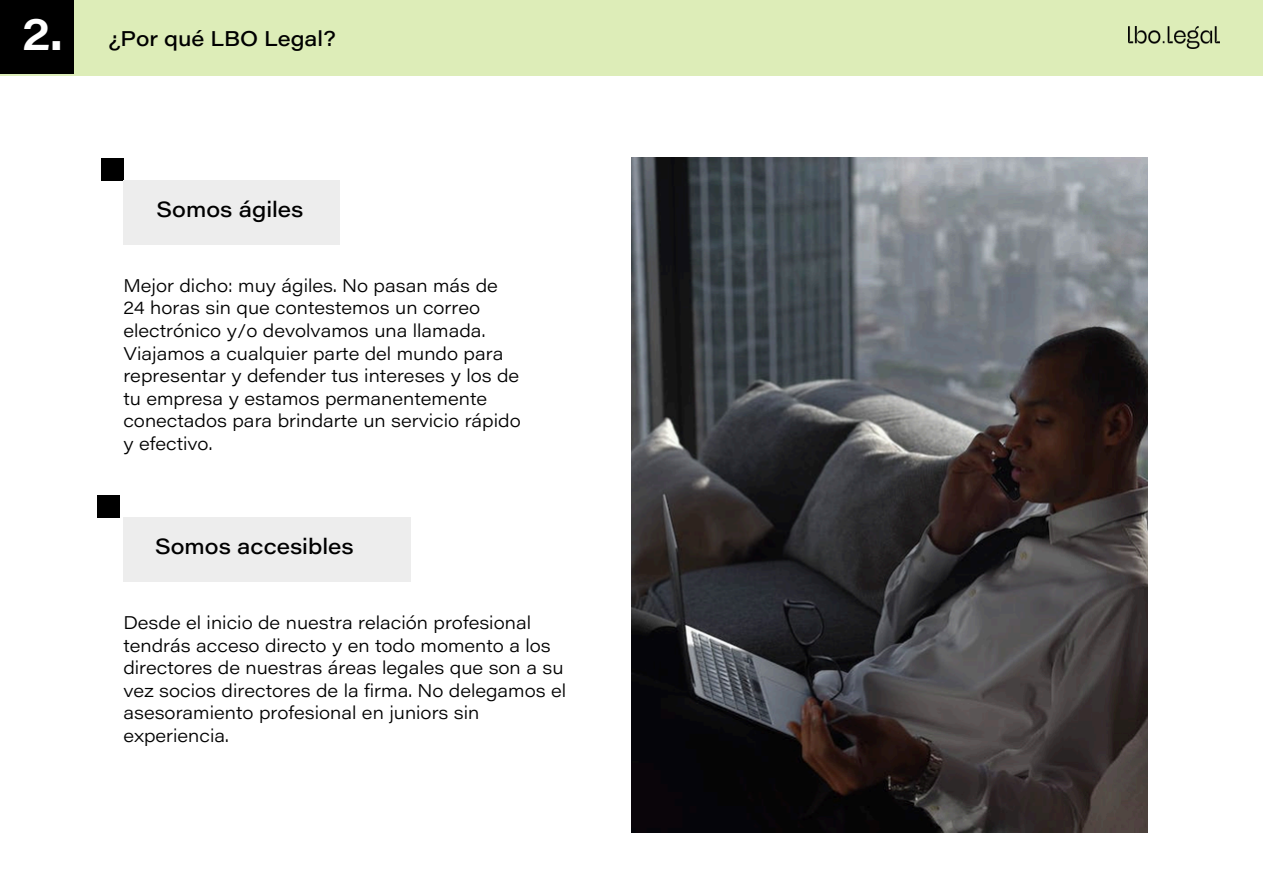
<style>
.page{position:relative;width:1263px;height:894px;background:#fff}
.page>*{position:absolute;margin:0;border:0;box-sizing:border-box;transform-origin:0 0}
.t1{font:600 45.6px "Acumin Pro Wide";color:#fff}
.t2{font:500 21.6px "Acumin Pro Wide";color:#000}
.t3{font:500 21px "Acumin Pro Wide";color:#000}
.t4{font:300 18px/22.5px "Acumin Pro Wide";color:#000}
</style>
<div class="page">
<div style="left:0;top:0;width:1263px;height:75px;background:#ddedb8"></div>
<div style="left:0;top:1px;width:74px;height:73px;background:#000"></div>
<div style="left:101px;top:158px;width:22px;height:22px;background:#000"></div>
<div style="left:123px;top:180px;width:217px;height:64px;background:#ededed"></div>
<div style="left:97px;top:495px;width:23px;height:22px;background:#000"></div>
<img style="left:631px;top:158px;width:517px;height:674px">
<div style="left:123px;top:517px;width:287px;height:64px;background:#ededed"></div>
<img style="left:1128px;top:27px;width:91px;height:21px">
<p class="t1" style="left:22px;top:16px;width:42px">2.</p>
<h2 class="t3" style="left:109px;top:30px;width:229px">¿Por qué LBO Legal?</h2>
<p class="t2" style="left:156px;top:201px;width:148px">Somos ágiles</p>
<h2 class="t4" style="left:123px;top:276px;width:376px">Mejor dicho: muy ágiles. No pasan más de</h2>
<p class="t4" style="left:123px;top:299px;width:399px">24 horas sin que contestemos un correo electrónico y/o devolvamos una llamada.<br>Viajamos a cualquier parte del mundo para representar y defender tus intereses y los de tu empresa y estamos permanentemente conectados para brindarte un servicio rápido y efectivo.</p>
<h2 class="t2" style="left:155px;top:537px;width:200px">Somos accesibles</h2>
<p class="t4" style="left:123px;top:613px;width:444px">Desde el inicio de nuestra relación profesional tendrás acceso directo y en todo momento a los directores de nuestras áreas legales que son a su vez socios directores de la firma. No delegamos el asesoramiento profesional en juniors sin experiencia.</p>
</div>
